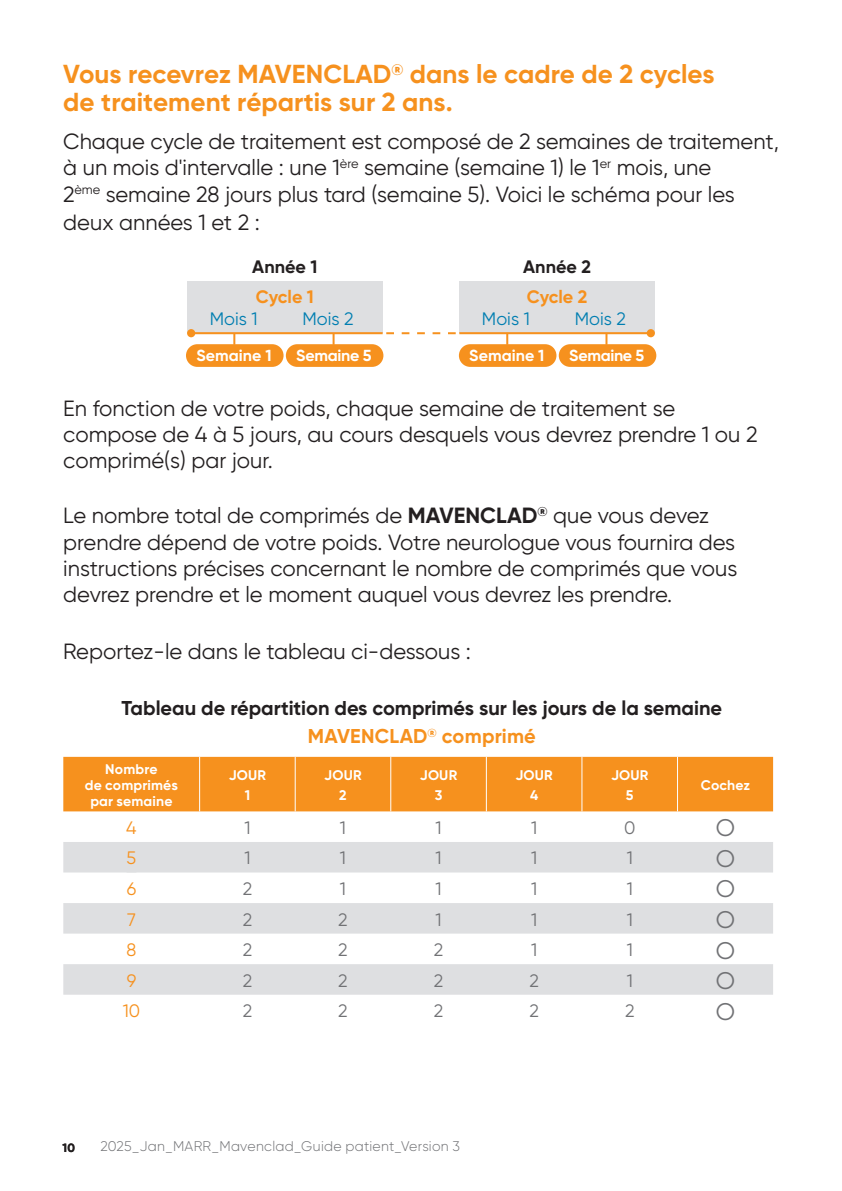
<style>
.page{position:relative;width:842px;height:1191px;background:#fff}
.page>*{position:absolute;margin:0;border:0;box-sizing:border-box;transform-origin:0 0}
.t1{font:700 26px/28px "Gilroy";color:#f6911e}
.t2{font:24px "Gilroy";color:#717275}
.t3{font:22px/26.4px "Gilroy";color:#231f20}
.t4{font:700 20px "Gilroy";color:#231f20}
.t5{font:700 20px "Gilroy";letter-spacing:.01em;color:#f6911e}
.t6{font:18px "Gilroy";color:#717275}
.t7{font:18px "Gilroy";color:#007eb1}
.t8{font:700 18px "Gilroy";color:#f6911e}
.t9{font:700 18px "Gilroy";color:#231f20}
.t10{font:18px "Gilroy";color:#f6911e}
.t11{font:700 16px "Gilroy";letter-spacing:-.005em;color:#fff}
.t12{font:700 14px/16px "Gilroy";letter-spacing:.015em;color:#fff;text-align:center}
.t13{font:300 14px "Gilroy";letter-spacing:.02em;color:#717275}
.t14{font:700 12px "Gilroy";color:#231f20}
.s1{font-weight:700}
</style>
<div class="page">
<div style="left:63px;top:757px;width:710px;height:54px;background:#f6911e"></div>
<svg style="left:63px;top:842px;width:710px;height:152px;fill:#dedfe1"></svg>
<hr style="left:199px;top:757px;width:1px;height:54px;background:#fff">
<hr style="left:295px;top:757px;width:1px;height:54px;background:#fff">
<hr style="left:390px;top:757px;width:1px;height:54px;background:#fff">
<hr style="left:486px;top:757px;width:1px;height:54px;background:#fff">
<hr style="left:581px;top:757px;width:1px;height:54px;background:#fff">
<hr style="left:677px;top:757px;width:1px;height:54px;background:#fff">
<div style="left:127px;top:844px;width:9px;height:28px;background:#dedfe1"></div>
<div style="left:459px;top:282px;width:196px;height:51px;background:#dedfe1"></div>
<svg style="left:386px;top:332px;width:70px;height:2px"></svg>
<svg style="left:333px;top:334px;width:2px;height:10px"></svg>
<svg style="left:605px;top:334px;width:2px;height:10px"></svg>
<svg style="left:233px;top:334px;width:2px;height:10px"></svg>
<svg style="left:506px;top:334px;width:2px;height:10px"></svg>
<div style="left:186px;top:344px;width:98px;height:23px;background:#f6911e;border-radius:11px"></div>
<div style="left:459px;top:344px;width:97px;height:23px;background:#f6911e;border-radius:11px"></div>
<div style="left:286px;top:344px;width:97px;height:23px;background:#f6911e;border-radius:11px"></div>
<div style="left:559px;top:344px;width:97px;height:23px;background:#f6911e;border-radius:11px"></div>
<hr style="left:459px;top:332px;width:192px;height:2px;background:#f6911e">
<div style="left:647px;top:329px;width:8px;height:8px;background:#f6911e;border-radius:50%"></div>
<div style="left:187px;top:282px;width:196px;height:51px;background:#dedfe1"></div>
<hr style="left:191px;top:332px;width:192px;height:2px;background:#f6911e">
<div style="left:187px;top:329px;width:8px;height:8px;background:#f6911e;border-radius:50%"></div>
<p class="t1" style="left:63px;top:60px;width:653px">Vous recevrez MAVENCLAD<sup>®</sup> dans le cadre de 2 cycles de traitement répartis sur 2 ans.</p>
<p class="t3" style="left:63px;top:127px;width:717px;line-height:27px">Chaque cycle de traitement est composé de 2 semaines de traitement, à un mois d'intervalle : une 1<sup>ère</sup> semaine (semaine 1) le 1<sup>er</sup> mois, une<br>2<sup>ème</sup> semaine 28 jours plus tard (semaine 5). Voici le schéma pour les deux années 1 et 2 :</p>
<p class="t9" style="left:252px;top:256px;width:67px">Année 1</p>
<p class="t9" style="left:523px;top:256px;width:69px">Année 2</p>
<p class="t8" style="left:256px;top:285px;width:60px">Cycle 1</p>
<p class="t7" style="left:210px;top:307px;width:49px">Mois 1</p>
<p class="t7" style="left:303px;top:307px;width:53px">Mois 2</p>
<p class="t8" style="left:527px;top:285px;width:62px">Cycle 2</p>
<p class="t7" style="left:482px;top:307px;width:49px">Mois 1</p>
<p class="t7" style="left:575px;top:307px;width:53px">Mois 2</p>
<p class="t11" style="left:196px;top:345px;width:77px">Semaine 1</p>
<p class="t11" style="left:296px;top:345px;width:77px">Semaine 5</p>
<p class="t11" style="left:469px;top:345px;width:77px">Semaine 1</p>
<p class="t11" style="left:569px;top:345px;width:77px">Semaine 5</p>
<p class="t3" style="left:63px;top:394px;width:696px">En fonction de votre poids, chaque semaine de traitement se compose de 4 à 5 jours, au cours desquels vous devrez prendre 1 ou 2 comprimé(s) par jour.</p>
<p class="t3" style="left:63px;top:502px;width:675px">Le nombre total de comprimés de <span class="s1">MAVENCLAD</span><sup>®</sup> que vous devez prendre dépend de votre poids. Votre neurologue vous fournira des instructions précises concernant le nombre de comprimés que vous devrez prendre et le moment auquel vous devrez les prendre.</p>
<p class="t3" style="left:63px;top:637px;width:409px">Reportez-le dans le tableau ci-dessous :</p>
<p class="t4" style="left:122px;top:695px;width:602px">Tableau de répartition des comprimés sur les jours de la semaine</p>
<p class="t5" style="left:308px;top:723px;width:229px">MAVENCLAD<sup>®</sup> comprimé</p>
<p class="t12" style="left:85px;top:760px;width:94px">Nombre<br>de comprimés par semaine</p>
<p class="t12" style="left:229px;top:766px;width:39px">JOUR</p>
<p class="t12" style="left:324px;top:766px;width:39px">JOUR</p>
<p class="t12" style="left:339px;top:786px;width:9px">2</p>
<p class="t12" style="left:420px;top:766px;width:39px">JOUR</p>
<p class="t12" style="left:435px;top:786px;width:9px">3</p>
<p class="t12" style="left:515px;top:766px;width:39px">JOUR</p>
<p class="t12" style="left:530px;top:786px;width:10px">4</p>
<p class="t12" style="left:611px;top:766px;width:39px">JOUR</p>
<p class="t12" style="left:626px;top:786px;width:9px">5</p>
<p class="t12" style="left:701px;top:776px;width:51px">Cochez</p>
<p class="t12" style="left:245px;top:786px;width:7px">1</p>
<p class="t10" style="left:126px;top:816px;width:12px">4</p>
<p class="t6" style="left:244px;top:816px;width:8px">1</p>
<p class="t6" style="left:340px;top:816px;width:8px">1</p>
<p class="t6" style="left:435px;top:816px;width:8px">1</p>
<p class="t6" style="left:531px;top:816px;width:8px">1</p>
<p class="t6" style="left:624px;top:816px;width:13px">0</p>
<p class="t2" style="left:716px;top:813px;width:21px">O</p>
<p class="t10" style="left:127px;top:847px;width:11px">5</p>
<p class="t6" style="left:244px;top:847px;width:8px">1</p>
<p class="t6" style="left:340px;top:847px;width:8px">1</p>
<p class="t6" style="left:435px;top:847px;width:8px">1</p>
<p class="t6" style="left:531px;top:847px;width:8px">1</p>
<p class="t6" style="left:627px;top:847px;width:8px">1</p>
<p class="t2" style="left:716px;top:843px;width:21px">O</p>
<p class="t10" style="left:127px;top:877px;width:11px">6</p>
<p class="t6" style="left:243px;top:877px;width:11px">2</p>
<p class="t6" style="left:340px;top:877px;width:8px">1</p>
<p class="t6" style="left:435px;top:877px;width:8px">1</p>
<p class="t6" style="left:531px;top:877px;width:8px">1</p>
<p class="t6" style="left:627px;top:877px;width:8px">1</p>
<p class="t2" style="left:716px;top:874px;width:21px">O</p>
<p class="t10" style="left:127px;top:908px;width:10px">7</p>
<p class="t6" style="left:243px;top:908px;width:11px">2</p>
<p class="t6" style="left:338px;top:908px;width:11px">2</p>
<p class="t6" style="left:435px;top:908px;width:8px">1</p>
<p class="t6" style="left:531px;top:908px;width:8px">1</p>
<p class="t6" style="left:627px;top:908px;width:8px">1</p>
<p class="t2" style="left:716px;top:905px;width:21px">O</p>
<p class="t10" style="left:127px;top:938px;width:11px">8</p>
<p class="t6" style="left:243px;top:938px;width:11px">2</p>
<p class="t6" style="left:338px;top:938px;width:11px">2</p>
<p class="t6" style="left:434px;top:938px;width:11px">2</p>
<p class="t6" style="left:531px;top:938px;width:8px">1</p>
<p class="t6" style="left:627px;top:938px;width:8px">1</p>
<p class="t2" style="left:716px;top:935px;width:21px">O</p>
<p class="t10" style="left:127px;top:969px;width:11px">9</p>
<p class="t6" style="left:243px;top:969px;width:11px">2</p>
<p class="t6" style="left:338px;top:969px;width:11px">2</p>
<p class="t6" style="left:434px;top:969px;width:11px">2</p>
<p class="t6" style="left:529px;top:969px;width:11px">2</p>
<p class="t6" style="left:627px;top:969px;width:8px">1</p>
<p class="t2" style="left:716px;top:966px;width:21px">O</p>
<p class="t10" style="left:123px;top:1000px;width:19px">10</p>
<p class="t6" style="left:243px;top:1000px;width:11px">2</p>
<p class="t6" style="left:338px;top:1000px;width:11px">2</p>
<p class="t6" style="left:434px;top:1000px;width:11px">2</p>
<p class="t6" style="left:529px;top:1000px;width:11px">2</p>
<p class="t6" style="left:625px;top:1000px;width:11px">2</p>
<p class="t2" style="left:716px;top:996px;width:21px">O</p>
<p class="t14" style="left:62px;top:1139px;width:14px">10</p>
<p class="t13" style="left:100px;top:1137px;width:361px">2025_Jan_MARR_Mavenclad_Guide patient_Version 3</p>
</div>
